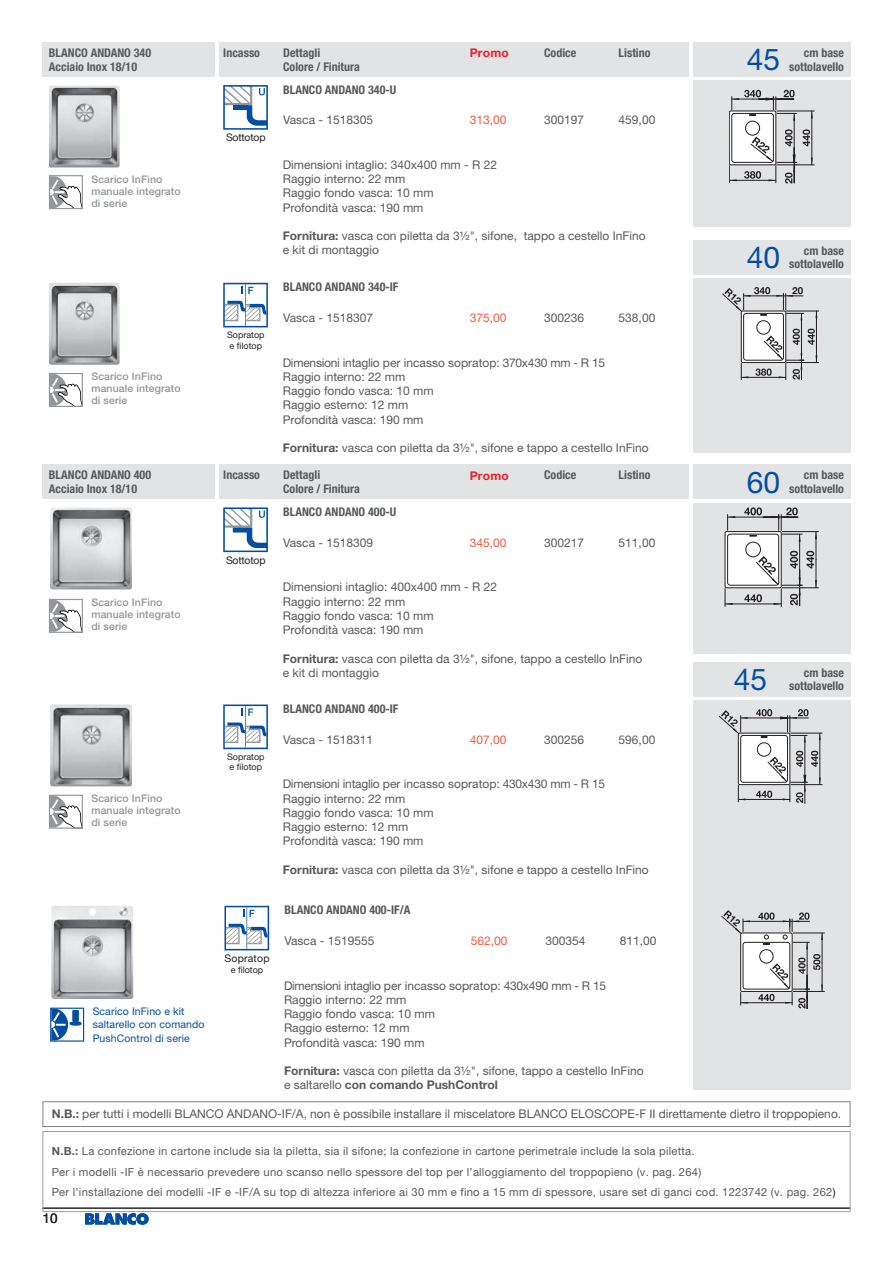
<style>
.page{position:relative;width:893px;height:1263px;background:#fff}
.page>*{position:absolute;margin:0;border:0;box-sizing:border-box;transform-origin:0 0}
.t1{font:30px "Helvetica Neue LT Pro";color:#034ea2}
.t2{font:13.5px "Helvetica Neue LT Pro";color:#231f20}
.t3{font:12px/14.2px "Helvetica Neue";color:#58595b}
.t4{font:700 condensed 12px/13.5px "Helvetica Neue LT Pro";color:#58595b}
.t5{font:12px "Helvetica Neue LT Pro";color:#58595b}
.t6{font:700 12px "Helvetica Neue LT Pro";color:#58595b}
.t7{font:12px "Helvetica Neue";color:#f15a40}
.t8{font:700 12px "Helvetica Neue";letter-spacing:.02em;color:#ed1c24}
.t9{font:11.25px/20.7px "Helvetica Neue LT Pro";letter-spacing:.02em;color:#58595b}
.t10{font:500 10.5px/12px "Helvetica Neue LT Pro";letter-spacing:.01em;color:#939598}
.t11{font:10.5px/13.2px "Helvetica Neue LT Pro";letter-spacing:.01em;color:#034ea2}
.t12{font:10.5px "Helvetica Neue LT Pro";letter-spacing:-.02em;color:#231f20}
.t13{font:10.5px "Helvetica Neue LT Pro";letter-spacing:.02em;color:#231f20}
.t14{font:9px/10.5px "Helvetica Neue LT Pro";color:#231f20}
.s1{font-weight:700}
.s2{font-family:"Helvetica Neue";font-weight:400}
.s3{color:#231f20}
</style>
<div class="page">
<div style="left:219px;top:43px;width:470px;height:34px;background:#e2e3e4"></div>
<div style="left:219px;top:465px;width:470px;height:34px;background:#e2e3e4"></div>
<svg style="left:85px;top:1213px;width:64px;height:12px"></svg>
<hr style="left:43px;top:1208px;width:807px;height:1px;background:#231f20">
<div style="left:693px;top:81px;width:157px;height:146px;background:#e2e3e4"></div>
<div style="left:693px;top:279px;width:157px;height:174px;background:#e2e3e4"></div>
<svg style="left:729px;top:90px;width:85px;height:94px"></svg>
<img style="left:49px;top:86px;width:71px;height:81px">
<img style="left:49px;top:283px;width:71px;height:82px">
<div style="left:43px;top:43px;width:172px;height:34px;background:#e2e3e4"></div>
<div style="left:693px;top:43px;width:157px;height:34px;background:#e2e3e4"></div>
<div style="left:693px;top:240px;width:157px;height:34px;background:#e2e3e4"></div>
<svg style="left:722px;top:287px;width:97px;height:93px"></svg>
<svg style="left:223px;top:85px;width:45px;height:45px"></svg>
<div style="left:233px;top:105px;width:14px;height:5px;background:#034ea2"></div>
<svg style="left:223px;top:283px;width:45px;height:44px"></svg>
<svg style="left:51px;top:177px;width:30px;height:30px"></svg>
<div style="left:49px;top:175px;width:34px;height:34px;border:1px solid #939598"></div>
<svg style="left:51px;top:375px;width:30px;height:30px"></svg>
<div style="left:49px;top:373px;width:34px;height:34px;border:1px solid #939598"></div>
<div style="left:693px;top:503px;width:157px;height:151px;background:#e2e3e4"></div>
<div style="left:693px;top:700px;width:157px;height:389px;background:#e2e3e4"></div>
<svg style="left:725px;top:507px;width:93px;height:99px"></svg>
<img style="left:50px;top:507px;width:82px;height:82px;border-radius:2px">
<div style="left:43px;top:465px;width:172px;height:34px;background:#e2e3e4"></div>
<div style="left:693px;top:465px;width:157px;height:34px;background:#e2e3e4"></div>
<div style="left:693px;top:662px;width:157px;height:34px;background:#e2e3e4"></div>
<img style="left:50px;top:704px;width:82px;height:82px">
<svg style="left:719px;top:709px;width:103px;height:94px"></svg>
<svg style="left:223px;top:507px;width:45px;height:45px"></svg>
<svg style="left:223px;top:704px;width:45px;height:45px"></svg>
<svg style="left:51px;top:601px;width:30px;height:30px"></svg>
<div style="left:49px;top:599px;width:34px;height:34px;border:1px solid #939598"></div>
<svg style="left:51px;top:797px;width:30px;height:30px"></svg>
<div style="left:49px;top:795px;width:34px;height:34px;border:1px solid #939598"></div>
<div style="left:43px;top:1101px;width:807px;height:26px;border:1px solid #808285"></div>
<div style="left:43px;top:1131px;width:807px;height:81px;border:1px solid #9d9fa1"></div>
<svg style="left:224px;top:906px;width:45px;height:44px"></svg>
<svg style="left:721px;top:910px;width:103px;height:99px"></svg>
<img style="left:51px;top:906px;width:82px;height:93px">
<svg style="left:52px;top:1009px;width:30px;height:31px"></svg>
<div style="left:50px;top:1007px;width:34px;height:35px;border:1px solid #034ea2"></div>
<p class="t4" style="left:223px;top:47px;width:38px">Incasso</p>
<p class="t4" style="left:283px;top:47px;width:78px">Dettagli<br>Colore / Finitura</p>
<p class="t8" style="left:470px;top:49px;width:41px">Promo</p>
<p class="t4" style="left:544px;top:47px;width:34px">Codice</p>
<p class="t4" style="left:283px;top:84px;width:115px">BLANCO ANDANO 340-U</p>
<p class="t3" style="left:283px;top:114px;width:92px">Vasca - 1518305</p>
<p class="t7" style="left:470px;top:116px;width:38px">313,00</p>
<p class="t3" style="left:544px;top:114px;width:42px">300197</p>
<p class="t12" style="left:226px;top:134px;width:41px">Sottotop</p>
<p class="t4" style="left:49px;top:47px;width:104px">BLANCO ANDANO 340<br>Acciaio Inox 18/10</p>
<p class="t4" style="left:789px;top:47px;width:57px;text-align:right">cm base sottolavello</p>
<p class="t4" style="left:619px;top:47px;width:33px">Listino</p>
<h1 class="t1" style="left:747px;top:49px;width:35px">45</h1>
<p class="t3" style="left:619px;top:114px;width:38px">459,00</p>
<p class="t10" style="left:91px;top:174px;width:91px">Scarico InFino manuale integrato di serie</p>
<p class="t10" style="left:91px;top:372px;width:91px">Scarico InFino manuale integrato di serie</p>
<p class="t14" style="left:227px;top:331px;width:39px">Sopratop e filotop</p>
<p class="t3" style="left:283px;top:159px;width:216px">Dimensioni intaglio: 340x400 mm - R 22<br>Raggio interno: 22 mm<br>Raggio fondo vasca: 10 mm<br>Profondità vasca: 190 mm</p>
<p class="t3" style="left:283px;top:230px;width:364px"><span class="s1">Fornitura:</span> vasca con piletta da 3½", sifone, tappo a cestello InFino e kit di montaggio</p>
<p class="t4" style="left:283px;top:281px;width:117px">BLANCO ANDANO 340-IF</p>
<p class="t3" style="left:283px;top:312px;width:92px">Vasca - 1518307</p>
<p class="t7" style="left:470px;top:313px;width:38px">375,00</p>
<p class="t3" style="left:544px;top:312px;width:42px">300236</p>
<p class="t3" style="left:619px;top:312px;width:38px">538,00</p>
<p class="t3" style="left:283px;top:356px;width:324px">Dimensioni intaglio per incasso sopratop: 370x430 mm - R 15<br>Raggio interno: 22 mm<br>Raggio fondo vasca: 10 mm<br>Raggio esterno: 12 mm<br>Profondità vasca: 190 mm</p>
<p class="t3" style="left:283px;top:442px;width:367px"><span class="s1">Fornitura:</span> vasca con piletta da 3½", sifone e tappo a cestello InFino</p>
<h1 class="t1" style="left:747px;top:246px;width:35px">40</h1>
<p class="t4" style="left:49px;top:469px;width:104px">BLANCO ANDANO 400<br>Acciaio Inox 18/10</p>
<h1 class="t1" style="left:733px;top:469px;width:35px">80</h1>
<p class="t4" style="left:223px;top:469px;width:38px">Incasso</p>
<p class="t4" style="left:283px;top:469px;width:78px">Dettagli<br>Colore / Finitura</p>
<p class="t8" style="left:470px;top:471px;width:41px">Promo</p>
<p class="t4" style="left:544px;top:469px;width:34px">Codice</p>
<p class="t4" style="left:283px;top:506px;width:115px">BLANCO ANDANO 400-U</p>
<p class="t3" style="left:283px;top:536px;width:92px">Vasca - 1518309</p>
<p class="t7" style="left:470px;top:538px;width:38px">345,00</p>
<p class="t3" style="left:544px;top:536px;width:42px">300217</p>
<p class="t12" style="left:226px;top:556px;width:41px">Sottotop</p>
<p class="t4" style="left:619px;top:469px;width:33px">Listino</p>
<h1 class="t1" style="left:747px;top:471px;width:35px">60</h1>
<p class="t3" style="left:619px;top:536px;width:38px">511,00</p>
<p class="t10" style="left:91px;top:598px;width:91px">Scarico InFino manuale integrato di serie</p>
<p class="t10" style="left:91px;top:793px;width:91px">Scarico InFino manuale integrato di serie</p>
<p class="t14" style="left:227px;top:752px;width:39px">Sopratop e filotop</p>
<p class="t3" style="left:283px;top:581px;width:216px">Dimensioni intaglio: 400x400 mm - R 22<br>Raggio interno: 22 mm<br>Raggio fondo vasca: 10 mm<br>Profondità vasca: 190 mm</p>
<p class="t3" style="left:283px;top:652px;width:361px"><span class="s1">Fornitura:</span> vasca con piletta da 3½", sifone, tappo a cestello InFino e kit di montaggio</p>
<p class="t4" style="left:283px;top:703px;width:117px">BLANCO ANDANO 400-IF</p>
<p class="t3" style="left:283px;top:733px;width:92px">Vasca - 1518311</p>
<p class="t7" style="left:470px;top:735px;width:38px">407,00</p>
<p class="t3" style="left:544px;top:733px;width:42px">300256</p>
<p class="t3" style="left:619px;top:733px;width:38px">596,00</p>
<p class="t3" style="left:283px;top:778px;width:324px">Dimensioni intaglio per incasso sopratop: 430x430 mm - R 15<br>Raggio interno: 22 mm<br>Raggio fondo vasca: 10 mm<br>Raggio esterno: 12 mm<br>Profondità vasca: 190 mm</p>
<p class="t3" style="left:283px;top:864px;width:367px"><span class="s1">Fornitura:</span> vasca con piletta da 3½", sifone e tappo a cestello InFino</p>
<h1 class="t1" style="left:733px;top:666px;width:35px">80</h1>
<h1 class="t1" style="left:734px;top:668px;width:35px">45</h1>
<p class="t4" style="left:789px;top:245px;width:57px;text-align:right">cm base sottolavello</p>
<p class="t4" style="left:789px;top:469px;width:57px;text-align:right">cm base sottolavello</p>
<p class="t4" style="left:789px;top:667px;width:57px;text-align:right">cm base sottolavello</p>
<p class="t11" style="left:93px;top:1006px;width:113px">Scarico InFino e kit saltarello con comando<br>PushControl di serie</p>
<p class="t13" style="left:224px;top:955px;width:47px">Sopratop</p>
<p class="t14" style="left:231px;top:965px;width:34px">e filotop</p>
<p class="t4" style="left:284px;top:904px;width:127px">BLANCO ANDANO 400-IF/A</p>
<p class="t3" style="left:284px;top:935px;width:92px">Vasca - 1519555</p>
<p class="t7" style="left:471px;top:936px;width:38px">562,00</p>
<p class="t3" style="left:545px;top:935px;width:42px">300354</p>
<p class="t3" style="left:620px;top:935px;width:38px">811,00</p>
<p class="t3" style="left:284px;top:979px;width:324px">Dimensioni intaglio per incasso sopratop: 430x490 mm - R 15<br>Raggio interno: 22 mm<br>Raggio fondo vasca: 10 mm<br>Raggio esterno: 12 mm<br>Profondità vasca: 190 mm</p>
<p class="t3" style="left:284px;top:1065px;width:361px"><span class="s1">Fornitura:</span> vasca con piletta da 3½", sifone, tappo a cestello InFino</p>
<p class="t6" style="left:284px;top:1081px;width:215px"><span class="s2">e saltarello</span> con comando PushControl</p>
<p class="t5" style="left:52px;top:1110px;width:791px"><span class="s1">N.B.:</span> per tutti i modelli BLANCO ANDANO-IF/A, non è possibile installare il miscelatore BLANCO ELOSCOPE-F II direttamente dietro il troppopieno.</p>
<p class="t9" style="left:52px;top:1142px;width:785px"><span class="s1">N.B.:</span> La confezione in cartone include sia la piletta, sia il sifone; la confezione in cartone perimetrale include la sola piletta.<br>Per i modelli -IF è necessario prevedere uno scanso nello spessore del top per l’alloggiamento del troppopieno (v. pag. 264)<br>Per l’installazione dei modelli -IF e -IF/A su top di altezza inferiore ai 30 mm e fino a 15 mm di spessore, usare set di ganci cod. 1223742 (v. pag. 262<span class="s3">)</span></p>
<p class="t2" style="left:43px;top:1213px;width:17px">10</p>
</div>
